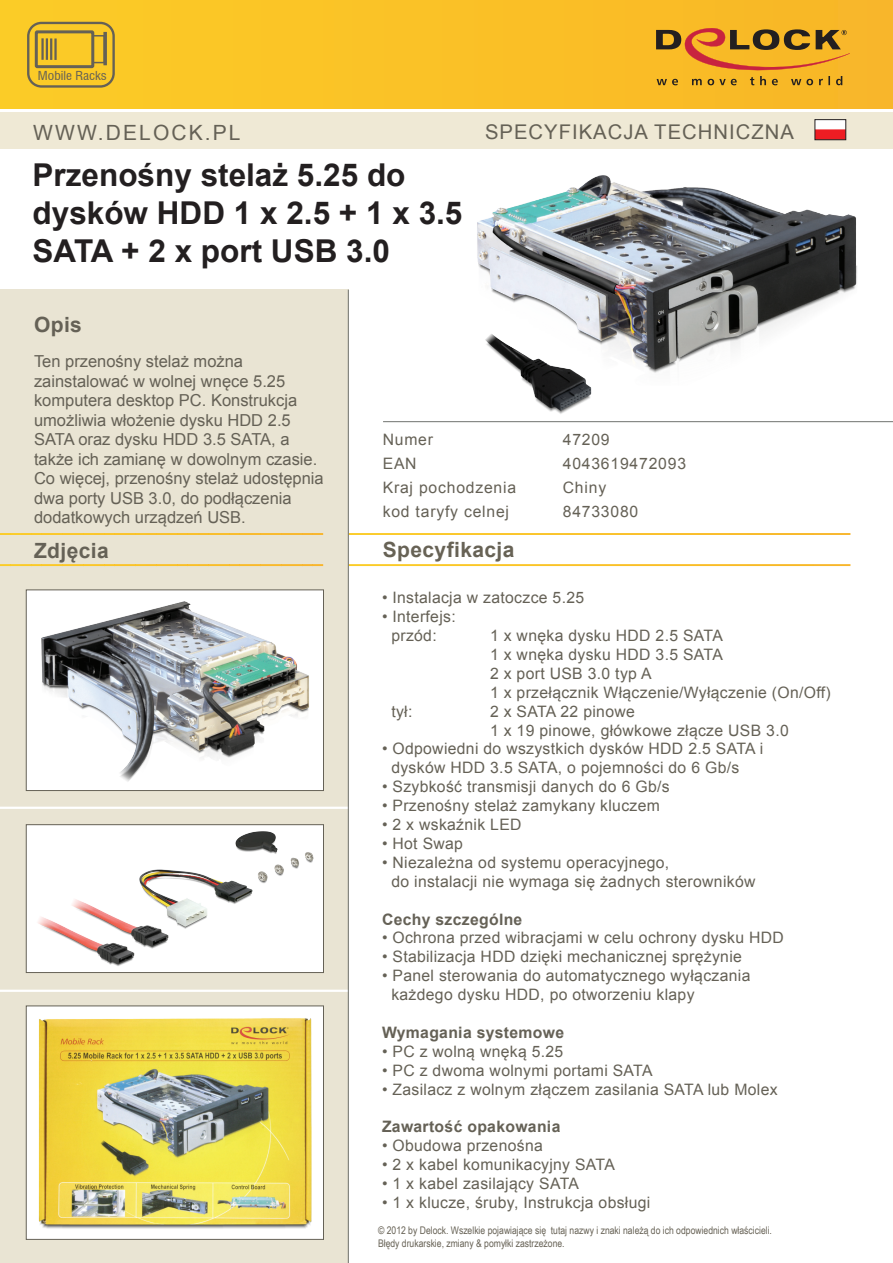
<style>
.page{position:relative;width:893px;height:1263px;background:#fff}
.page>*{position:absolute;margin:0;border:0;box-sizing:border-box;transform-origin:0 0}
.t1{font:700 31.5px/37.8px "Arial";color:#231f20}
.t2{font:21px "Arial";letter-spacing:.1em;color:#656156}
.t3{font:700 21px "Arial";letter-spacing:.02em;color:#676255}
.t4{font:700 21px "Arial";letter-spacing:.02em;color:#656156}
.t5{font:20.25px "Arial";letter-spacing:.05em;color:#656156}
.t6{font:16.5px/19.5px "Arial";color:#656156}
.t7{font:15.75px/18.9px "Arial";letter-spacing:.02em;color:#656156}
.t8{font:15.75px/24px "Arial";letter-spacing:.05em;color:#656156}
.t9{font:700 15.75px "Arial";letter-spacing:.02em;color:#656156}
.t10{font:condensed 12.15px "Swiss 721 BT";color:#656156;scale:1.11 1}
.t11{font:10.5px/13.5px "Arial Narrow";color:#676255}
</style>
<div class="page">
<div style="left:0;top:290px;width:349px;height:973px;background:#e9e4d3"></div>
<div style="left:0;top:113px;width:893px;height:36px;background:#efe9d5"></div>
<svg style="left:817px;top:121px;width:27px;height:2px"></svg>
<div style="left:815px;top:119px;width:31px;height:21px;border:1px solid #231f20"></div>
<div style="left:0;top:0;width:893px;height:109px;background:#fac226"></div>
<svg style="left:656px;top:28px;width:195px;height:57px"></svg>
<svg style="left:349px;top:533px;width:501px;height:33px"></svg>
<svg style="left:0;top:533px;width:10px;height:33px"></svg>
<svg style="left:10px;top:533px;width:11px;height:33px"></svg>
<svg style="left:21px;top:533px;width:10px;height:33px"></svg>
<svg style="left:31px;top:533px;width:11px;height:33px"></svg>
<svg style="left:42px;top:533px;width:10px;height:33px"></svg>
<svg style="left:52px;top:533px;width:11px;height:33px"></svg>
<svg style="left:63px;top:533px;width:10px;height:33px"></svg>
<svg style="left:73px;top:533px;width:10px;height:33px"></svg>
<svg style="left:83px;top:533px;width:11px;height:33px"></svg>
<svg style="left:94px;top:533px;width:10px;height:33px"></svg>
<svg style="left:104px;top:533px;width:11px;height:33px"></svg>
<svg style="left:115px;top:533px;width:10px;height:33px"></svg>
<svg style="left:125px;top:533px;width:11px;height:33px"></svg>
<svg style="left:136px;top:533px;width:10px;height:33px"></svg>
<svg style="left:146px;top:533px;width:10px;height:33px"></svg>
<svg style="left:156px;top:533px;width:11px;height:33px"></svg>
<svg style="left:167px;top:533px;width:10px;height:33px"></svg>
<svg style="left:177px;top:533px;width:11px;height:33px"></svg>
<svg style="left:188px;top:533px;width:10px;height:33px"></svg>
<svg style="left:198px;top:533px;width:10px;height:33px"></svg>
<svg style="left:208px;top:533px;width:11px;height:33px"></svg>
<svg style="left:219px;top:533px;width:10px;height:33px"></svg>
<svg style="left:229px;top:533px;width:11px;height:33px"></svg>
<svg style="left:240px;top:533px;width:10px;height:33px"></svg>
<svg style="left:250px;top:533px;width:11px;height:33px"></svg>
<svg style="left:261px;top:533px;width:10px;height:33px"></svg>
<svg style="left:271px;top:533px;width:10px;height:33px"></svg>
<svg style="left:281px;top:533px;width:11px;height:33px"></svg>
<svg style="left:292px;top:533px;width:10px;height:33px"></svg>
<svg style="left:302px;top:533px;width:11px;height:33px"></svg>
<svg style="left:313px;top:533px;width:10px;height:33px"></svg>
<hr style="left:323px;top:533px;width:1px;height:33px;background:#f8b52c">
<hr style="left:383px;top:421px;width:510px;height:1px;background:#70726e">
<svg style="left:27px;top:22px;width:88px;height:66px"></svg>
<hr style="left:0;top:807px;width:349px;height:2px;background:#fff">
<hr style="left:0;top:990px;width:349px;height:2px;background:#fff">
<hr style="left:348px;top:290px;width:1px;height:973px;background:#70726e">
<img style="left:477px;top:123px;width:380px;height:291px">
<div style="left:26px;top:590px;width:297px;height:200px;background:#fff"></div>
<div style="left:26px;top:590px;width:298px;height:201px;border:1px solid #656156"></div>
<img style="left:41px;top:601px;width:268px;height:181px">
<div style="left:26px;top:825px;width:297px;height:147px;background:#fff"></div>
<div style="left:26px;top:824px;width:298px;height:149px;border:1px solid #656156"></div>
<img style="left:38px;top:831px;width:275px;height:135px">
<div style="left:26px;top:1006px;width:297px;height:233px;background:#fff"></div>
<div style="left:26px;top:1006px;width:298px;height:233px;border:1px solid #656156"></div>
<img style="left:38px;top:1018px;width:274px;height:211px">
<p class="t10" style="left:38px;top:68px;width:64px">Mobile Racks</p>
<h2 class="t2" style="left:33px;top:119px;width:209px">WWW.DELOCK.PL</h2>
<p class="t5" style="left:485px;top:119px;width:310px">SPECYFIKACJA TECHNICZNA</p>
<h1 class="t1" style="left:33px;top:157px;width:431px">Przenośny stelaż 5.25 do dysków HDD 1 x 2.5 + 1 x 3.5<br>SATA + 2 x port USB 3.0</h1>
<h2 class="t4" style="left:34px;top:311px;width:49px">Opis</h2>
<p class="t6" style="left:34px;top:352px;width:291px">Ten przenośny stelaż można zainstalować w wolnej wnęce 5.25 komputera desktop PC. Konstrukcja umożliwia włożenie dysku HDD 2.5<br>SATA oraz dysku HDD 3.5 SATA, a także ich zamianę w dowolnym czasie.<br>Co więcej, przenośny stelaż udostępnia dwa porty USB 3.0, do podłączenia dodatkowych urządzeń USB.</p>
<p class="t8" style="left:383px;top:427px;width:135px">Numer<br>EAN<br>Kraj pochodzenia kod taryfy celnej</p>
<h2 class="t4" style="left:34px;top:536px;width:76px">Zdjęcia</h2>
<h2 class="t3" style="left:383px;top:536px;width:133px">Specyfikacja</h2>
<p class="t8" style="left:563px;top:427px;width:125px">47209<br>4043619472093<br>Chiny<br>84733080</p>
<p class="t7" style="left:382px;top:588px;width:204px">• Instalacja w zatoczce 5.25</p>
<p class="t7" style="left:391px;top:607px;width:66px;text-indent:-9px">• Interfejs: przód:</p>
<p class="t7" style="left:490px;top:626px;width:342px">1 x wnęka dysku HDD 2.5 SATA<br>1 x wnęka dysku HDD 3.5 SATA<br>2 x port USB 3.0 typ A<br>1 x przełącznik Włączenie/Wyłączenie (On/Off)</p>
<p class="t7" style="left:391px;top:702px;width:23px">tył:</p>
<p class="t7" style="left:490px;top:702px;width:300px">2 x SATA 22 pinowe<br>1 x 19 pinowe, główkowe złącze USB 3.0</p>
<p class="t7" style="left:391px;top:740px;width:373px;text-indent:-9px">• Odpowiedni do wszystkich dysków HDD 2.5 SATA i dysków HDD 3.5 SATA, o pojemności do 6 Gb/s</p>
<p class="t7" style="left:382px;top:777px;width:289px">• Szybkość transmisji danych do 6 Gb/s</p>
<p class="t7" style="left:382px;top:796px;width:279px">• Przenośny stelaż zamykany kluczem</p>
<p class="t7" style="left:382px;top:815px;width:141px">• 2 x wskaźnik LED</p>
<p class="t7" style="left:382px;top:834px;width:83px">• Hot Swap</p>
<p class="t7" style="left:391px;top:853px;width:366px;text-indent:-9px">• Niezależna od systemu operacyjnego,<br>do instalacji nie wymaga się żadnych sterowników</p>
<p class="t9" style="left:382px;top:908px;width:142px">Cechy szczególne</p>
<p class="t7" style="left:382px;top:929px;width:403px">• Ochrona przed wibracjami w celu ochrony dysku HDD</p>
<p class="t7" style="left:382px;top:947px;width:361px">• Stabilizacja HDD dzięki mechanicznej sprężynie</p>
<p class="t7" style="left:391px;top:966px;width:361px;text-indent:-9px">• Panel sterowania do automatycznego wyłączania każdego dysku HDD, po otworzeniu klapy</p>
<p class="t9" style="left:382px;top:1022px;width:184px">Wymagania systemowe</p>
<p class="t7" style="left:382px;top:1042px;width:183px">• PC z wolną wnęką 5.25</p>
<p class="t7" style="left:382px;top:1061px;width:272px">• PC z dwoma wolnymi portami SATA</p>
<p class="t7" style="left:382px;top:1080px;width:397px">• Zasilacz z wolnym złączem zasilania SATA lub Molex</p>
<p class="t9" style="left:382px;top:1116px;width:180px">Zawartość opakowania</p>
<p class="t7" style="left:382px;top:1136px;width:162px">• Obudowa przenośna</p>
<p class="t7" style="left:382px;top:1155px;width:234px">• 2 x kabel komunikacyjny SATA</p>
<p class="t7" style="left:382px;top:1174px;width:198px">• 1 x kabel zasilający SATA</p>
<p class="t7" style="left:382px;top:1193px;width:270px">• 1 x klucze, śruby, Instrukcja obsługi</p>
<p class="t11" style="left:378px;top:1223px;width:395px">© 2012 by Delock. Wszelkie pojawiające się tutaj nazwy i znaki należą do ich odpowiednich właścicieli.<br>Błędy drukarskie, zmiany &amp; pomyłki zastrzeżone.</p>
</div>
